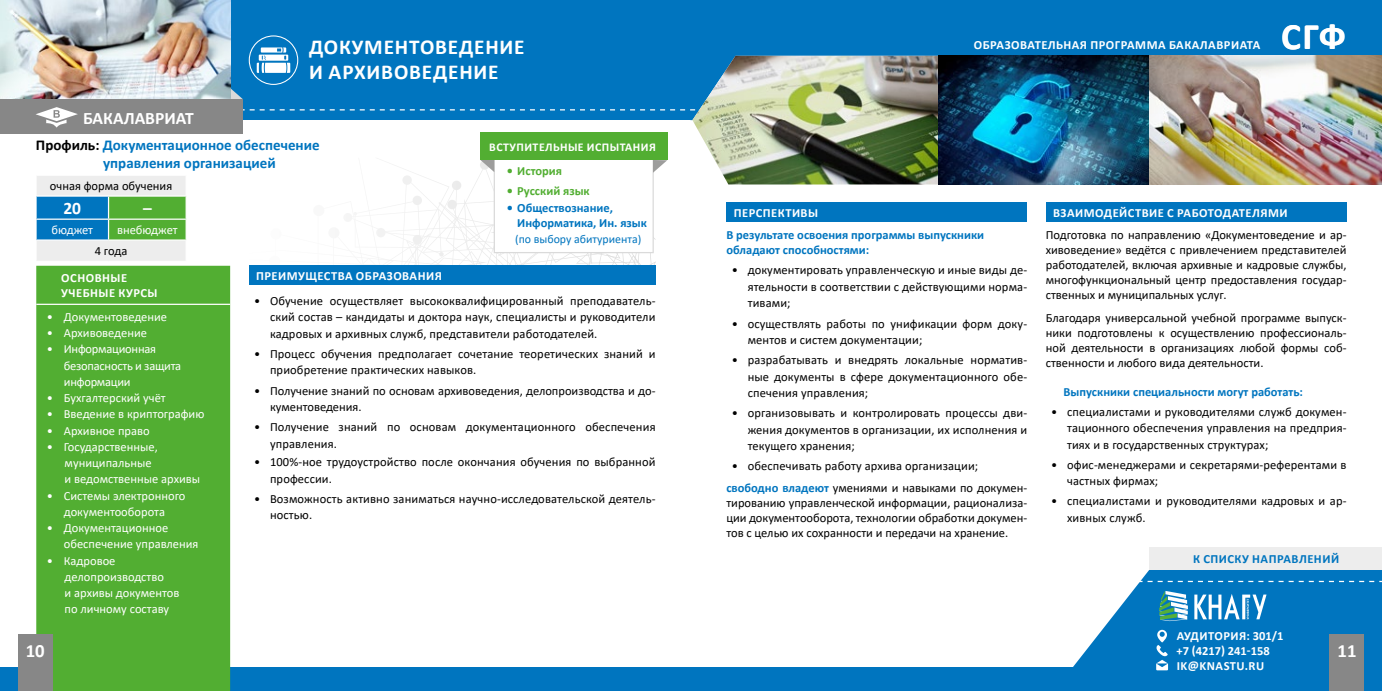
<style>
.page{position:relative;width:1382px;height:691px;background:#fff}
.page>*{position:absolute;margin:0;border:0;box-sizing:border-box;transform-origin:0 0}
.t1{font:700 37.5px "Calibri";color:#fff}
.t2{font:700 21.25px/25px "Calibri";letter-spacing:.04em;color:#fff}
.t3{font:700 18.75px "Calibri";color:#fff}
.t4{font:700 17.5px "Calibri";color:#fff}
.t5{font:700 15px/18px "Calibri";color:#0075bf}
.t6{font:12.5px/16.5px "Calibri";letter-spacing:.01em;color:#000}
.t7{font:12.5px/16.2px "Calibri";color:#fff}
.t8{font:700 12.5px/15px "Calibri";letter-spacing:.04em;color:#fff}
.t9{font:700 12.5px/15px "Calibri";color:#0075bf}
.t10{font:12.5px/16.2px "Calibri";letter-spacing:-.02em;color:#fff}
.t11{font:700 12.5px "Calibri";color:#52ae32}
.t12{font:700 12.5px "Calibri";letter-spacing:.04em;color:#0075bf}
.t13{font:700 11.88px "Calibri";letter-spacing:.04em;color:#fff}
.t14{font:11.88px "Calibri";color:#0075bf}
.s1{color:#000}
.s2{font-weight:700;color:#0075bf}
</style>
<div class="page">
<div style="left:0;top:667px;width:691px;height:24px;background:#0075bf"></div>
<svg style="left:1073px;top:569px;width:309px;height:98px;background:#278ac8"></svg>
<div style="left:0;top:0;width:692px;height:120px;background:#0075bf"></div>
<div style="left:691px;top:667px;width:691px;height:24px;background:#0075bf"></div>
<div style="left:692px;top:0;width:690px;height:56px;background:#0075bf"></div>
<svg style="left:1137px;top:581px;width:245px;height:1px"></svg>
<svg style="left:230px;top:86px;width:13px;height:13px"></svg>
<svg style="left:1194px;top:594px;width:72px;height:25px"></svg>
<svg style="left:1159px;top:591px;width:29px;height:30px"></svg>
<svg style="left:1156px;top:630px;width:12px;height:40px"></svg>
<div style="left:726px;top:202px;width:301px;height:20px;background:#0075bf"></div>
<div style="left:1046px;top:202px;width:300px;height:20px;background:#0075bf"></div>
<img style="left:692px;top:56px;width:246px;height:128px">
<img style="left:938px;top:56px;width:212px;height:128px">
<img style="left:1150px;top:56px;width:232px;height:128px">
<div style="left:249px;top:266px;width:407px;height:19px;background:#0075bf"></div>
<img style="left:0;top:0;width:230px;height:99px">
<svg style="left:249px;top:35px;width:49px;height:50px"></svg>
<svg style="left:36px;top:176px;width:151px;height:85px;background:#8fc1b4"></svg>
<hr style="left:35px;top:239px;width:74px;height:2px;background:#fff">
<hr style="left:35px;top:241px;width:2px;height:20px;background:#fff">
<hr style="left:109px;top:239px;width:78px;height:2px;background:#fff">
<div style="left:36px;top:266px;width:194px;height:425px;background:#52ae32"></div>
<hr style="left:36px;top:304px;width:194px;height:1px;background:#fff">
<div style="left:480px;top:133px;width:187px;height:27px;background:#52ae32"></div>
<svg style="left:249px;top:160px;width:418px;height:106px"></svg>
<div style="left:1150px;top:547px;width:232px;height:22px;background:#ededed"></div>
<div style="left:0;top:99px;width:243px;height:34px;background:#878787"></div>
<svg style="left:36px;top:107px;width:669px;height:21px"></svg>
<div style="left:18px;top:634px;width:35px;height:57px;background:#878787"></div>
<div style="left:1329px;top:634px;width:35px;height:57px;background:#878787"></div>
<h3 class="t4" style="left:83px;top:106px;width:112px">БАКАЛАВРИАТ</h3>
<h2 class="t2" style="left:309px;top:35px;width:217px">ДОКУМЕНТОВЕДЕНИЕ<br>И АРХИВОВЕДЕНИЕ</h2>
<p class="t5" style="left:103px;top:136px;width:218px;text-indent:-67px"><span class="s1">Профиль:</span> Документационное обеспечение управления организацией</p>
<p class="t6" style="left:50px;top:178px;width:124px">очная форма обучения</p>
<h3 class="t4" style="left:63px;top:196px;width:19px">20</h3>
<h3 class="t4" style="left:143px;top:196px;width:10px">–</h3>
<p class="t7" style="left:51px;top:222px;width:43px">бюджет</p>
<p class="t7" style="left:117px;top:222px;width:62px">внебюджет</p>
<p class="t6" style="left:95px;top:243px;width:34px">4 года</p>
<p class="t13" style="left:489px;top:139px;width:168px">ВСТУПИТЕЛЬНЫЕ ИСПЫТАНИЯ</p>
<p class="t11" style="left:507px;top:162px;width:57px">• История</p>
<p class="t11" style="left:507px;top:182px;width:85px">• Русский язык</p>
<p class="t14" style="left:515px;top:231px;width:128px">(по выбору абитуриента)</p>
<p class="t9" style="left:517px;top:201px;width:131px;text-indent:-11px">• Обществознание,<br>Информатика, Ин. язык</p>
<p class="t8" style="left:61px;top:270px;width:98px">ОСНОВНЫЕ<br>УЧЕБНЫЕ КУРСЫ</p>
<p class="t7" style="left:47px;top:308px;width:122px">• Документоведение</p>
<p class="t7" style="left:47px;top:324px;width:102px">• Архивоведение</p>
<p class="t10" style="left:64px;top:341px;width:119px;text-indent:-17px">• Информационная безопасность и защита информации</p>
<p class="t7" style="left:47px;top:389px;width:120px">• Бухгалтерский учёт</p>
<p class="t7" style="left:47px;top:406px;width:159px">• Введение в криптографию</p>
<p class="t7" style="left:47px;top:422px;width:104px">• Архивное право</p>
<p class="t7" style="left:65px;top:438px;width:137px;text-indent:-18px">• Государственные, муниципальные<br>и ведомственные архивы</p>
<p class="t7" style="left:47px;top:487px;width:140px;text-align:center">• Системы электронного документооборота</p>
<p class="t7" style="left:64px;top:519px;width:136px;text-indent:-17px">• Документационное обеспечение управления</p>
<p class="t7" style="left:65px;top:552px;width:116px;text-indent:-18px">• Кадровое делопроизводство<br>и архивы документов по личному составу</p>
<p class="t8" style="left:256px;top:268px;width:187px">ПРЕИМУЩЕСТВА ОБРАЗОВАНИЯ</p>
<p class="t6" style="left:270px;top:292px;width:387px;text-align:justify;text-indent:-16px">• Обучение осуществляет высококвалифицированный преподаватель&shy;ский состав – кандидаты и доктора наук, специалисты и руководители кадровых и архивных служб, представители работодателей.</p>
<p class="t6" style="left:270px;top:345px;width:387px;text-indent:-16px">• Процесс обучения предполагает сочетание теоретических знаний и приобретение практических навыков.</p>
<p class="t6" style="left:270px;top:382px;width:387px;text-indent:-16px">• Получение знаний по основам архивоведения, делопроизводства и до&shy;кументоведения.</p>
<p class="t6" style="left:270px;top:418px;width:387px;text-indent:-16px">• Получение знаний по основам документационного обеспечения управления.</p>
<p class="t6" style="left:270px;top:453px;width:387px;text-indent:-16px">• 100%-ное трудоустройство после окончания обучения по выбранной профессии.</p>
<p class="t6" style="left:270px;top:490px;width:387px;text-indent:-16px">• Возможность активно заниматься научно-исследовательской деятель&shy;ностью.</p>
<p class="t8" style="left:974px;top:37px;width:288px">ОБРАЗОВАТЕЛЬНАЯ ПРОГРАММА БАКАЛАВРИАТА</p>
<h1 class="t1" style="left:1281px;top:10px;width:66px">СГФ</h1>
<p class="t8" style="left:734px;top:205px;width:86px">ПЕРСПЕКТИВЫ</p>
<p class="t8" style="left:1053px;top:205px;width:236px">ВЗАИМОДЕЙСТВИЕ С РАБОТОДАТЕЛЯМИ</p>
<p class="t9" style="left:726px;top:228px;width:259px">В результате освоения программы выпускники обладают способностями:</p>
<p class="t6" style="left:748px;top:262px;width:281px;text-align:justify;text-indent:-16px">• документировать управленческую и иные виды де&shy;ятельности в соответствии с действующими норма&shy;тивами;</p>
<p class="t6" style="left:748px;top:315px;width:281px;text-indent:-16px">• осуществлять работы по унификации форм доку&shy;ментов и систем документации;</p>
<p class="t6" style="left:748px;top:351px;width:281px;text-align:justify;text-indent:-16px">• разрабатывать и внедрять локальные норматив&shy;ные документы в сфере документационного обе&shy;спечения управления;</p>
<p class="t6" style="left:748px;top:404px;width:281px;text-align:justify;text-indent:-16px">• организовывать и контролировать процессы дви&shy;жения документов в организации, их исполнения и текущего хранения;</p>
<p class="t6" style="left:726px;top:455px;width:302px;line-height:22.1px;text-indent:5px">• обеспечивать работу архива организации; <span class="s2">свободно владеют</span> умениями и навыками по докумен-</p>
<p class="t6" style="left:726px;top:495px;width:302px;line-height:15px;text-align:justify">тированию управленческой информации, рационализа&shy;ции документооборота, технологии обработки докумен&shy;тов с целью их сохранности и передачи на хранение.</p>
<p class="t6" style="left:1046px;top:227px;width:302px;line-height:15px;text-align:justify">Подготовка по направлению «Документоведение и ар&shy;хивоведение» ведётся с привлечением представителей работодателей, включая архивные и кадровые службы, многофункциональный центр предоставления государ&shy;ственных и муниципальных услуг.</p>
<p class="t6" style="left:1046px;top:310px;width:302px;line-height:15px;text-align:justify">Благодаря универсальной учебной программе выпуск&shy;ники подготовлены к осуществлению профессиональ&shy;ной деятельности в организациях любой формы соб&shy;ственности и любого вида деятельности.</p>
<p class="t9" style="left:1063px;top:384px;width:241px">Выпускники специальности могут работать:</p>
<p class="t6" style="left:1067px;top:403px;width:281px;text-align:justify;text-indent:-16px">• специалистами и руководителями служб докумен&shy;тационного обеспечения управления на предприя&shy;тиях и в государственных структурах;</p>
<p class="t6" style="left:1067px;top:456px;width:281px;text-indent:-16px">• офис-менеджерами и секретарями-референтами в частных фирмах;</p>
<p class="t6" style="left:1067px;top:493px;width:281px;text-indent:-16px">• специалистами и руководителями кадровых и ар&shy;хивных служб.</p>
<p class="t12" style="left:1193px;top:550px;width:148px">К СПИСКУ НАПРАВЛЕНИЙ</p>
<p class="t8" style="left:1176px;top:628px;width:109px">АУДИТОРИЯ: 301/1 +7 (4217) 241-158<br>IK@KNASTU.RU</p>
<h3 class="t3" style="left:26px;top:638px;width:21px">10</h3>
<h3 class="t3" style="left:1338px;top:638px;width:21px">11</h3>
<h3 class="t3" style="left:1346px;top:639px;width:11px">2</h3>
<h3 class="t3" style="left:35px;top:639px;width:11px">1</h3>
</div>
